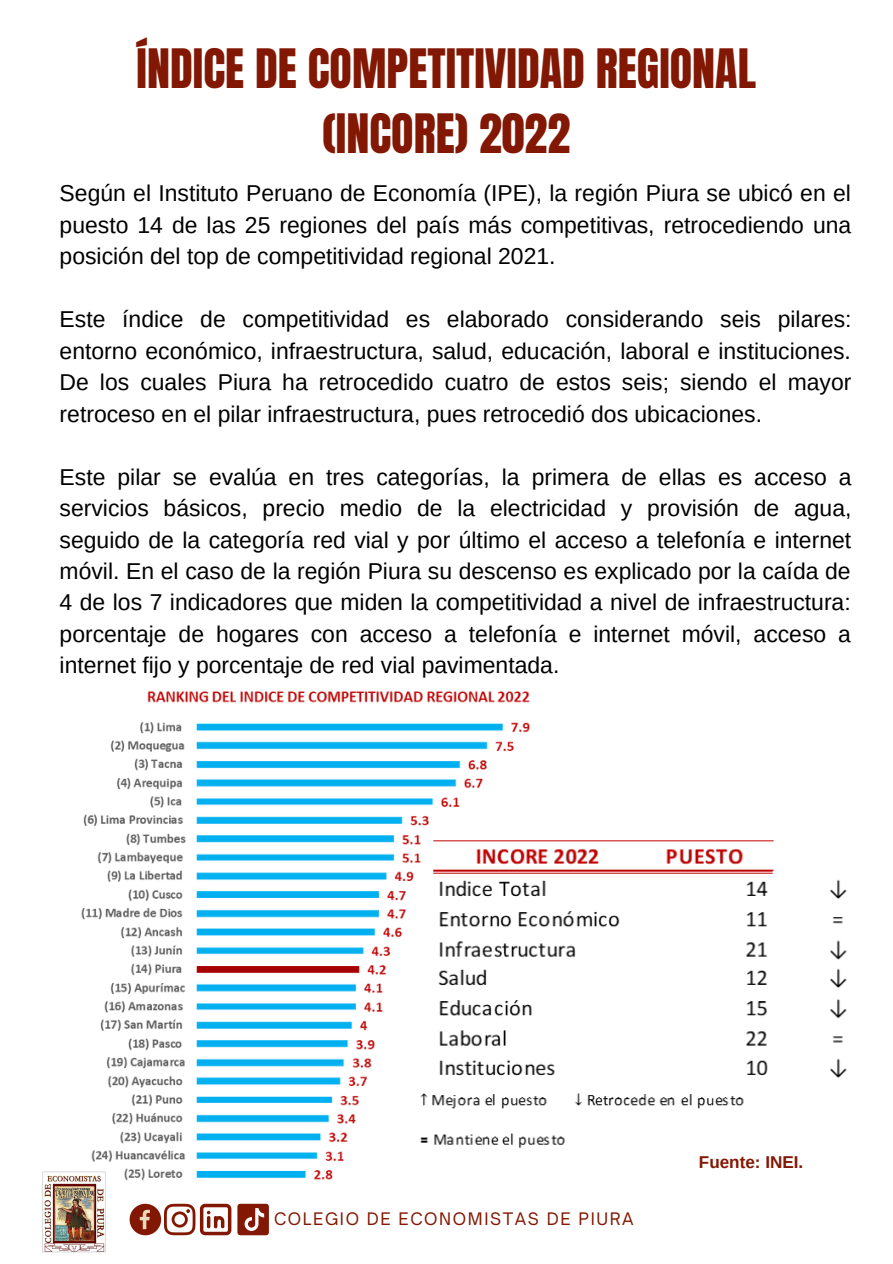
<style>
.page{position:relative;width:893px;height:1264px;background:#fff}
.page>*{position:absolute;margin:0;border:0;box-sizing:border-box;transform-origin:0 0}
.t1{font:46.2px/64.3px "Anton";color:#821803;text-align:center}
.t2{font:22.95px/31.5px "Arimo";color:#000;text-align:justify}
.t3{font:700 17.1px "Arimo";color:#821803}
.t4{font:16.5px "Open Sauce One";letter-spacing:.095em;color:#821803}
</style>
<div class="page">
<svg style="left:130px;top:1204px;width:101px;height:31px"></svg>
<svg style="left:237px;top:1204px;width:32px;height:31px"></svg>
<img style="left:42px;top:1171px;width:64px;height:81px">
<img style="left:74px;top:691px;width:456px;height:513px">
<img style="left:302px;top:810px;width:545px;height:363px">
<h1 class="t1" style="left:137px;top:38px;width:620px">ÍNDICE DE COMPETITIVIDAD REGIONAL (INCORE) 2022</h1>
<p class="t2" style="left:60px;top:177px;width:793px">Según el Instituto Peruano de Economía (IPE), la región Piura se ubicó en el puesto 14 de las 25 regiones del país más competitivas, retrocediendo una posición del top de competitividad regional 2021.</p>
<p class="t2" style="left:60px;top:303px;width:793px">Este índice de competitividad es elaborado considerando seis pilares: entorno económico, infraestructura, salud, educación, laboral e instituciones.<br>De los cuales Piura ha retrocedido cuatro de estos seis; siendo el mayor retroceso en el pilar infraestructura, pues retrocedió dos ubicaciones.</p>
<p class="t2" style="left:60px;top:461px;width:793px">Este pilar se evalúa en tres categorías, la primera de ellas es acceso a servicios básicos, precio medio de la electricidad y provisión de agua, seguido de la categoría red vial y por último el acceso a telefonía e internet móvil. En el caso de la región Piura su descenso es explicado por la caída de 4 de los 7 indicadores que miden la competitividad a nivel de infraestructura: porcentaje de hogares con acceso a telefonía e internet móvil, acceso a internet fijo y porcentaje de red vial pavimentada.</p>
<p class="t4" style="left:274px;top:1208px;width:361px">COLEGIO DE ECONOMISTAS DE PIURA</p>
<p class="t3" style="left:698px;top:1152px;width:106px">Fuente: INEI.</p>
</div>
